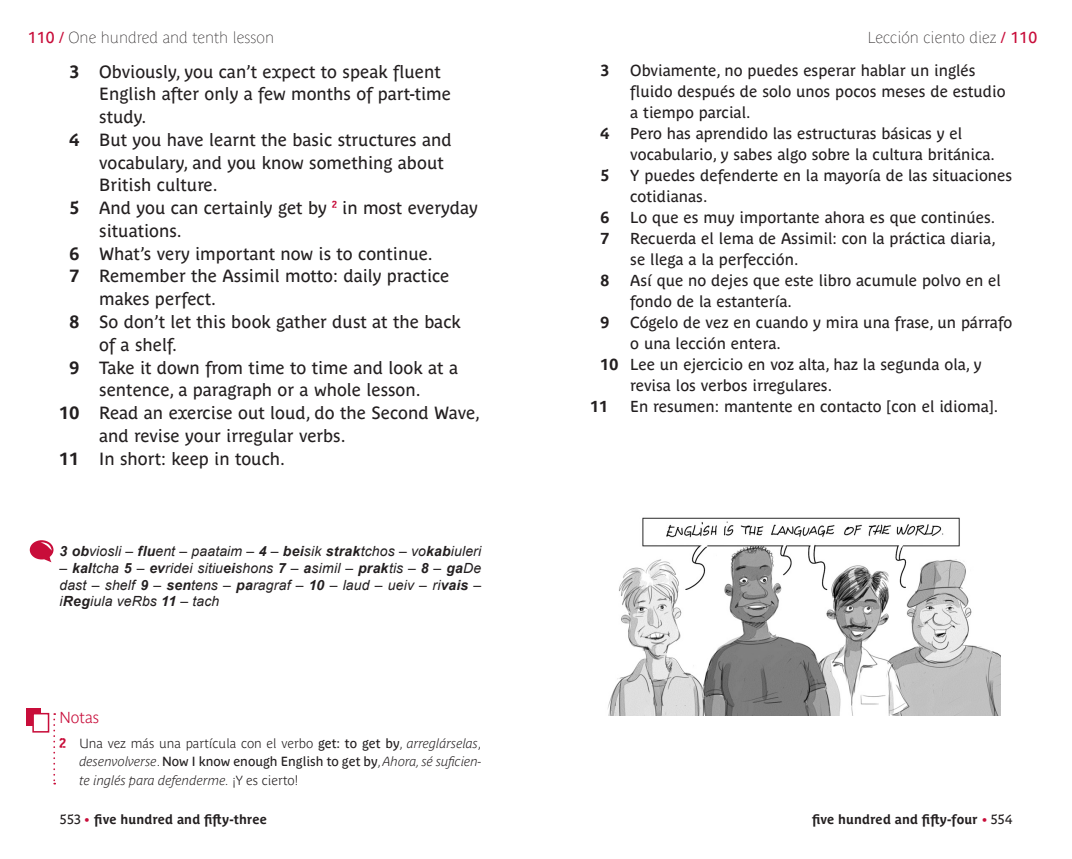
<style>
.page{position:relative;width:1072px;height:859px;background:#fff}
.page>*{position:absolute;margin:0;border:0;box-sizing:border-box;transform-origin:0 0}
.t1{font:17.5px "Parisine Plus Pro";color:#231f20}
.t2{font:15.75px/21px "Parisine Plus Pro";color:#231f20}
.t3{font:15.75px "Parisine Plus Pro Clair";color:#231f20}
.t4{font:700 15.75px "Parisine Plus Pro";color:#231f20}
.t5{font:700 15.75px "Parisine Plus Pro Clair";color:#c80d3a}
.t6{font:italic 14px/16.6px "Arial";letter-spacing:.01em;color:#231f20;text-align:justify}
.t7{font:italic 700 13.12px/18.4px "Parisine Plus Pro Clair";color:#231f20;text-align:justify}
.t8{font:700 13.12px "Parisine Plus Pro";letter-spacing:.01em;color:#231f20}
.s1{font-family:"Parisine Plus Pro";color:#c80d3a}
.s2{font-weight:700}
.s3{font-family:"Burnaby Stencil";font-weight:400;font-style:normal;font-size:14px;color:#c80d3a}
.s4{font-style:normal}
.s5{font-family:"Parisine Plus Pro";font-weight:400;font-style:normal}
.s6{font-weight:400}
.s7{color:#c80d3a}
</style>
<div class="page">
<svg style="left:30px;top:540px;width:23px;height:22px"></svg>
<div style="left:27px;top:707px;width:14px;height:18px;background:#c80d3a"></div>
<div style="left:33px;top:713px;width:16px;height:18px;background:#fff"></div>
<div style="left:32px;top:712px;width:17px;height:20px;border:2px solid #c80d3a"></div>
<svg style="left:53px;top:713px;width:2px;height:71px"></svg>
<img style="left:607px;top:517px;width:393px;height:197px">
<p class="t3" style="left:28px;top:25px;width:247px"><span class="s1">110 /</span> One hundred and tenth lesson</p>
<p class="t1" style="left:69px;top:58px;width:373px"><span class="s2">3</span> Obviously, you can’t expect to speak fluent</p>
<p class="t1" style="left:99px;top:81px;width:353px">English after only a few months of part-time</p>
<p class="t1" style="left:99px;top:104px;width:49px">study.</p>
<p class="t1" style="left:69px;top:126px;width:384px"><span class="s2">4</span> But you have learnt the basic structures and</p>
<p class="t1" style="left:99px;top:149px;width:346px">vocabulary, and you know something about</p>
<p class="t1" style="left:99px;top:172px;width:120px">British culture.</p>
<p class="t1" style="left:69px;top:195px;width:409px"><span class="s2">5</span> And you can certainly get by <sup>2</sup> in most everyday</p>
<p class="t1" style="left:99px;top:217px;width:84px">situations.</p>
<p class="t1" style="left:69px;top:240px;width:365px"><span class="s2">6</span> What’s very important now is to continue.</p>
<p class="t1" style="left:69px;top:263px;width:381px"><span class="s2">7</span> Remember the Assimil motto: daily practice</p>
<p class="t1" style="left:99px;top:286px;width:118px">makes perfect.</p>
<p class="t1" style="left:69px;top:308px;width:393px"><span class="s2">8</span> So don’t let this book gather dust at the back</p>
<p class="t1" style="left:99px;top:331px;width:79px">of a shelf.</p>
<p class="t1" style="left:69px;top:354px;width:390px"><span class="s2">9</span> Take it down from time to time and look at a</p>
<p class="t1" style="left:99px;top:377px;width:323px">sentence, a paragraph or a whole lesson.</p>
<p class="t1" style="left:60px;top:399px;width:422px"><span class="s2">10</span> Read an exercise out loud, do the Second Wave,</p>
<p class="t1" style="left:99px;top:422px;width:248px">and revise your irregular verbs.</p>
<p class="t1" style="left:60px;top:445px;width:227px"><span class="s2">11</span> In short: keep in touch.</p>
<p class="t6" style="left:60px;top:543px;width:423px"><span class="s2">3 ob</span>viosli – <span class="s2">flu</span>ent – paataim – <span class="s2">4</span> – <span class="s2">bei</span>sik <span class="s2">strak</span>tchos – vo<span class="s2">kab</span>iuleri</p>
<p class="t6" style="left:59px;top:559px;width:423px">– <span class="s2">kal</span>tcha <span class="s2">5</span> – <span class="s2">ev</span>ridei sitiu<span class="s2">ei</span>shons <span class="s2">7</span> – <span class="s2">a</span>simil – <span class="s2">prak</span>tis – <span class="s2">8</span> – <span class="s2">ga</span>De dast – shelf <span class="s2">9</span> – <span class="s2">sen</span>tens – <span class="s2">pa</span>ragraf – <span class="s2">10</span> – laud – ueiv – ri<span class="s2">vais</span> – i<span class="s2">Reg</span>iula veRbs <span class="s2">11</span> – tach</p>
<p class="t5" style="left:60px;top:705px;width:41px">Notas</p>
<p class="t7" style="left:79px;top:732px;width:403px;text-indent:-20px"><span class="s3">2</span> <span class="s4">Una vez más una partícula con el verbo</span> <span class="s5">get: to get by</span><span class="s4">,</span> arreglárselas<span class="s4">, </span>desenvolverse<span class="s4">.</span> <span class="s5">Now I know enough English to get by</span><span class="s4">,</span> Ahora, sé suficien&shy;te inglés para defenderme. <span class="s4">¡Y es cierto!</span></p>
<p class="t8" style="left:60px;top:808px;width:209px"><span class="s6">553</span> <span class="s7">•</span> five hundred and fifty-three</p>
<p class="t3" style="left:867px;top:25px;width:171px">Lección ciento diez <span class="s1">/ 110</span></p>
<p class="t4" style="left:600px;top:59px;width:10px">3</p>
<p class="t2" style="left:630px;top:59px;width:377px">Obviamente, no puedes esperar hablar un inglés fluido después de solo unos pocos meses de estudio a tiempo parcial.</p>
<p class="t4" style="left:600px;top:122px;width:10px">4</p>
<p class="t2" style="left:630px;top:122px;width:366px">Pero has aprendido las estructuras básicas y el vocabulario, y sabes algo sobre la cultura británica.</p>
<p class="t4" style="left:600px;top:164px;width:10px">5</p>
<p class="t2" style="left:630px;top:164px;width:383px">Y puedes defenderte en la mayoría de las situaciones cotidianas.</p>
<p class="t4" style="left:600px;top:206px;width:10px">6</p>
<p class="t2" style="left:630px;top:206px;width:366px">Lo que es muy importante ahora es que continúes.</p>
<p class="t4" style="left:600px;top:227px;width:10px">7</p>
<p class="t2" style="left:630px;top:227px;width:367px">Recuerda el lema de Assimil: con la práctica diaria, se llega a la perfección.</p>
<p class="t4" style="left:600px;top:269px;width:10px">8</p>
<p class="t2" style="left:630px;top:269px;width:372px">Así que no dejes que este libro acumule polvo en el fondo de la estantería.</p>
<p class="t4" style="left:600px;top:311px;width:10px">9</p>
<p class="t2" style="left:630px;top:311px;width:383px">Cógelo de vez en cuando y mira una frase, un párrafo</p>
<p class="t2" style="left:630px;top:332px;width:152px">o una lección entera.</p>
<p class="t2" style="left:600px;top:353px;width:383px"><span class="s2">10</span> Lee un ejercicio en voz alta, haz la segunda ola, y</p>
<p class="t2" style="left:630px;top:374px;width:203px">revisa los verbos irregulares.</p>
<p class="t4" style="left:590px;top:395px;width:19px">11</p>
<p class="t2" style="left:630px;top:395px;width:369px">En resumen: mantente en contacto [con el idioma].</p>
<p class="t8" style="left:812px;top:808px;width:202px">five hundred and fifty-four <span class="s7">•</span> <span class="s6">554</span></p>
</div>
